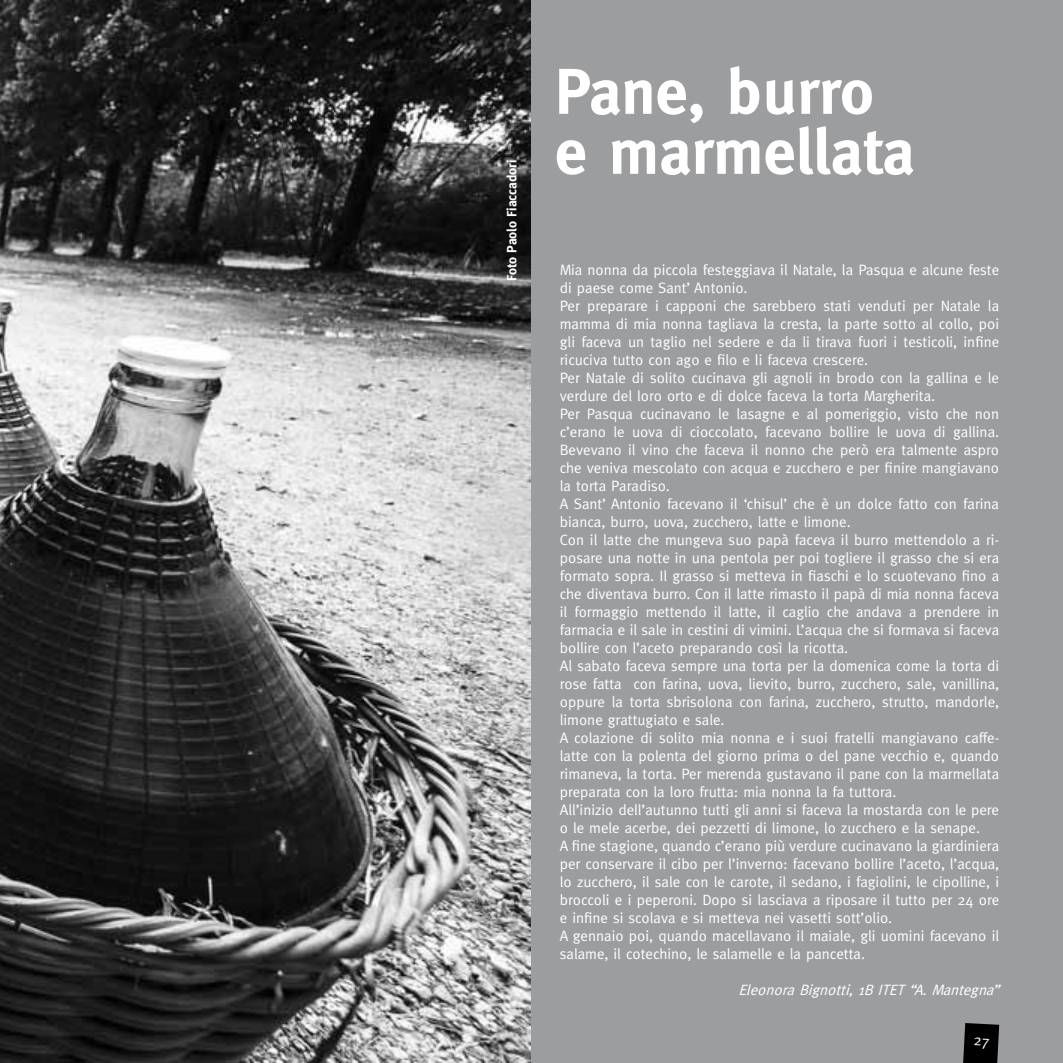
<style>
.page{position:relative;width:1063px;height:1063px;background:#fff}
.page>*{position:absolute;margin:0;border:0;box-sizing:border-box;transform-origin:0 0}
.t1{font:700 64.5px/60px "Meta";color:#fff}
.t2{font:15px/18px "Meta";color:#fff}
.t3{font:italic 15px "Meta";color:#fff}
.t4{font:700 13.5px "Meta";color:#fff}
</style>
<div class="page">
<img style="left:0;top:0;width:531px;height:1063px">
<div style="left:531px;top:0;width:532px;height:1063px;background:#9c9d9f"></div>
<svg style="left:963px;top:1023px;width:36px;height:40px"></svg>
<p class="t4" style="left:504px;top:281px;width:122px;rotate:-90deg">Foto Paolo Fiaccadori</p>
<h1 class="t1" style="left:555px;top:61px;width:361px">Pane, burro e marmellata</h1>
<p class="t2" style="left:560px;top:260px;width:441px">Mia nonna da piccola festeggiava il Natale, la Pasqua e alcune feste di paese come Sant’ Antonio.<br>Per preparare i capponi che sarebbero stati venduti per Natale la mamma di mia nonna tagliava la cresta, la parte sotto al collo, poi gli faceva un taglio nel sedere e da li tirava fuori i testicoli, infine ricuciva tutto con ago e filo e li faceva crescere.<br>Per Natale di solito cucinava gli agnoli in brodo con la gallina e le verdure del loro orto e di dolce faceva la torta Margherita.<br>Per Pasqua cucinavano le lasagne e al pomeriggio, visto che non c’erano le uova di cioccolato, facevano bollire le uova di gallina.<br>Bevevano il vino che faceva il nonno che però era talmente aspro che veniva mescolato con acqua e zucchero e per finire mangiavano la torta Paradiso.<br>A Sant’ Antonio facevano il ‘chisul’ che è un dolce fatto con farina bianca, burro, uova, zucchero, latte e limone.<br>Con il latte che mungeva suo papà faceva il burro mettendolo a ri&shy;posare una notte in una pentola per poi togliere il grasso che si era formato sopra. Il grasso si metteva in fiaschi e lo scuotevano fino a che diventava burro. Con il latte rimasto il papà di mia nonna faceva il formaggio mettendo il latte, il caglio che andava a prendere in farmacia e il sale in cestini di vimini. L’acqua che si formava si faceva bollire con l’aceto preparando così la ricotta.<br>Al sabato faceva sempre una torta per la domenica come la torta di rose fatta con farina, uova, lievito, burro, zucchero, sale, vanillina, oppure la torta sbrisolona con farina, zucchero, strutto, mandorle, limone grattugiato e sale.<br>A colazione di solito mia nonna e i suoi fratelli mangiavano caffe&shy;latte con la polenta del giorno prima o del pane vecchio e, quando rimaneva, la torta. Per merenda gustavano il pane con la marmellata preparata con la loro frutta: mia nonna la fa tuttora.<br>All’inizio dell’autunno tutti gli anni si faceva la mostarda con le pere o le mele acerbe, dei pezzetti di limone, lo zucchero e la senape.<br>A fine stagione, quando c’erano più verdure cucinavano la giardiniera per conservare il cibo per l’inverno: facevano bollire l’aceto, l’acqua, lo zucchero, il sale con le carote, il sedano, i fagiolini, le cipolline, i broccoli e i peperoni. Dopo si lasciava a riposare il tutto per 24 ore e infine si scolava e si metteva nei vasetti sott’olio.<br>A gennaio poi, quando macellavano il maiale, gli uomini facevano il salame, il cotechino, le salamelle e la pancetta.</p>
<p class="t3" style="left:738px;top:981px;width:267px">EleonoraBignotti,1B ITET“A.Mantegna”</p>
</div>
